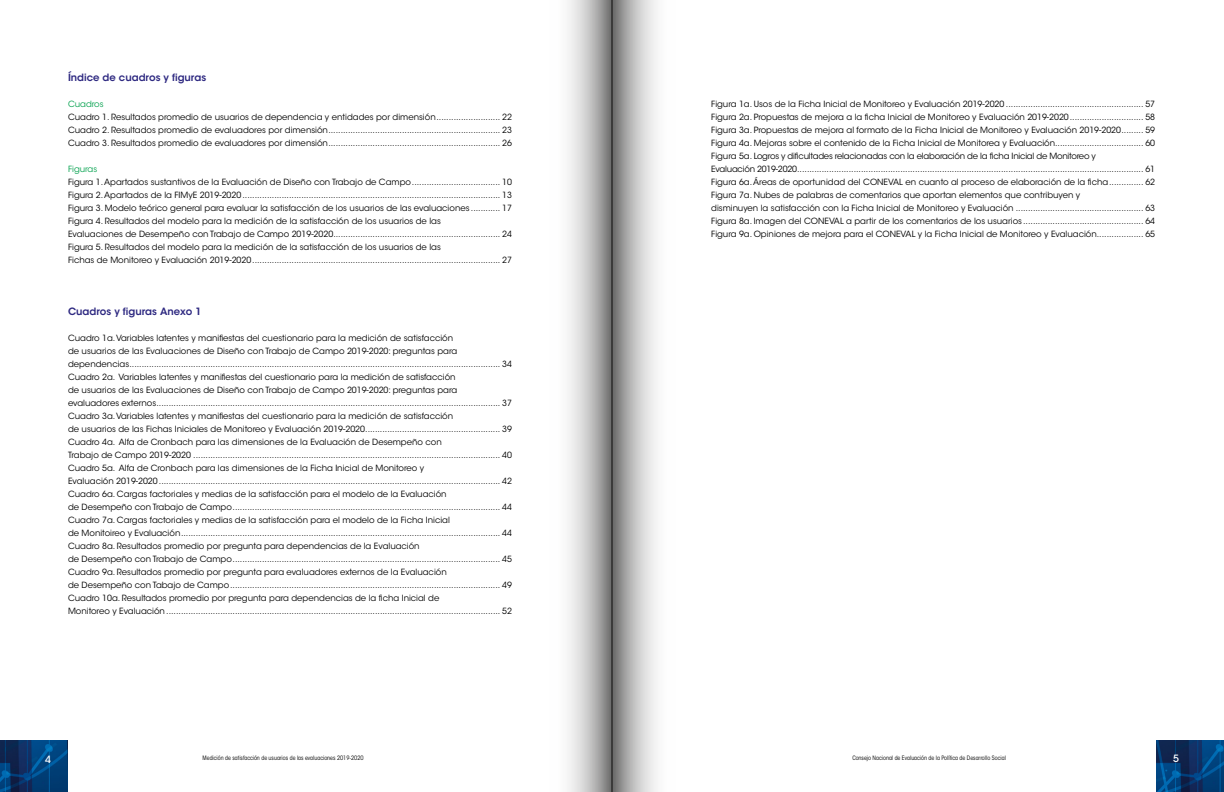
<style>
.page{position:relative;width:1224px;height:792px;background:#fff}
.page>*{position:absolute;margin:0;border:0;box-sizing:border-box;transform-origin:0 0}
.t1{font:600 10px "ITC Avant Garde Std";color:#2e2981}
.t2{font:500 10px "ITC Avant Garde Std";color:#fff}
.t3{font:8.5px/13px "ITC Avant Garde Std";color:#000}
.t4{font:8.5px "ITC Avant Garde Std";color:#00a04c}
.t5{font:condensed 6px "ITC Avant Garde Std";color:#000}
</style>
<div class="page">
<img style="left:1156px;top:740px;width:68px;height:52px">
<img style="left:0;top:740px;width:68px;height:52px">
<svg style="left:613px;top:0;width:44px;height:792px;background:#b8b8b8"></svg>
<svg style="left:568px;top:0;width:45px;height:792px;background:#b9b9b8"></svg>
<p class="t1" style="left:68px;top:71px;width:140px">Índice de cuadros y figuras</p>
<p class="t4" style="left:68px;top:99px;width:37px">Cuadros</p>
<p class="t3" style="left:68px;top:110px;width:446px;text-align:justify">Cuadro 1. Resultados promedio de usuarios de dependencia y entidades por dimensión.......................... 22<br>Cuadro 2. Resultados promedio de evaluadores por dimensión...................................................................... 23<br>Cuadro 3. Resultados promedio de evaluadores por dimensión...................................................................... 26</p>
<p class="t4" style="left:68px;top:164px;width:31px">Figuras</p>
<p class="t3" style="left:68px;top:175px;width:445px">Figura 1. Apartados sustantivos de la Evaluación de Diseño con Trabajo de Campo.................................... 10<br>Figura 2. Apartados de la FIMyE 2019-2020......................................................................................................... 13<br>Figura 3. Modelo teórico general para evaluar la satisfacción de los usuarios de las evaluaciones ............ 17<br>Figura 4. Resultados del modelo para la medición de la satisfacción de los usuarios de las<br>Evaluaciones de Desempeño con Trabajo de Campo 2019-2020.................................................................... 24<br>Figura 5. Resultados del modelo para la medición de la satisfacción de los usuarios de las<br>Fichas de Monitoreo y Evaluación 2019-2020..................................................................................................... 27</p>
<p class="t1" style="left:68px;top:305px;width:135px">Cuadros y figuras Anexo 1</p>
<p class="t3" style="left:68px;top:331px;width:445px">Cuadro 1a. Variables latentes y manifiestas del cuestionario para la medición de satisfacción<br>de usuarios de las Evaluaciones de Diseño con Trabajo de Campo 2019-2020: preguntas para dependencias....................................................................................................................................................... 34<br>Cuadro 2a. Variables latentes y manifiestas del cuestionario para la medición de satisfacción<br>de usuarios de las Evaluaciones de Diseño con Trabajo de Campo 2019-2020: preguntas para<br>evaluadores externos............................................................................................................................................ 37<br>Cuadro 3a. Variables latentes y manifiestas del cuestionario para la medición de satisfacción<br>de usuarios de las Fichas Iniciales de Monitoreo y Evaluación 2019-2020....................................................... 39<br>Cuadro 4a. Alfa de Cronbach para las dimensiones de la Evaluación de Desempeño con<br>Trabajo de Campo 2019-2020 ............................................................................................................................. 40<br>Cuadro 5a. Alfa de Cronbach para las dimensiones de la Ficha Inicial de Monitoreo y<br>Evaluación 2019-2020........................................................................................................................................... 42<br>Cuadro 6a. Cargas factoriales y medias de la satisfacción para el modelo de la Evaluación<br>de Desempeño con Trabajo de Campo............................................................................................................. 44<br>Cuadro 7a. Cargas factoriales y medias de la satisfacción para el modelo de la Ficha Inicial<br>de Monitoireo y Evaluación.................................................................................................................................. 44<br>Cuadro 8a. Resultados promedio por pregunta para dependencias de la Evaluación<br>de Desempeño con Trabajo de Campo............................................................................................................. 45<br>Cuadro 9a. Resultados promedio por pregunta para evaluadores externos de la Evaluación<br>de Desempeño con Tabajo de Campo.............................................................................................................. 49<br>Cuadro 10a. Resultados promedio por pregunta para dependencias de la ficha Inicial de<br>Monitoreo y Evaluación........................................................................................................................................ 52</p>
<p class="t3" style="left:711px;top:98px;width:446px">Figura 1a. Usos de la Ficha Inicial de Monitoreo y Evaluación 2019-2020 ........................................................ 57<br>Figura 2a. Propuestas de mejora a la ficha Inicial de Monitoreo y Evaluación 2019-2020.............................. 58<br>Figura 3a. Propuestas de mejora al formato de la Ficha Inicial de Monitoreo y Evaluación 2019-2020......... 59<br>Figura 4a. Mejoras sobre el contenido de la Ficha Inicial de Monitorea y Evaluación.................................... 60<br>Figura 5a. Logros y dificultades relacionadas con la elaboración de la ficha Inicial de Monitoreo y<br>Evaluación 2019-2020............................................................................................................................................. 61<br>Figura 6a. Áreas de oportunidad del CONEVAL en cuanto al proceso de elaboración de la ficha.............. 62<br>Figura 7a. Nubes de palabras de comentarios que aportan elementos que contribuyen y<br>disminuyen la satisfacción con la Ficha Inicial de Monitoreo y Evaluación .................................................... 63<br>Figura 8a. Imagen del CONEVAL a partir de los comentarios de los usuarios ................................................. 64<br>Figura 9a. Opiniones de mejora para el CONEVAL y la Ficha Inicial de Monitoreo y Evaluación................... 65</p>
<p class="t2" style="left:45px;top:753px;width:7px">4</p>
<p class="t5" style="left:203px;top:754px;width:163px">Medición de satisfacción de usuarios de las evaluaciones 2019-2020</p>
<p class="t5" style="left:852px;top:754px;width:155px">Consejo Nacional de Evaluación de la Política de Desarrollo Social</p>
<p class="t2" style="left:1173px;top:752px;width:7px">5</p>
</div>
